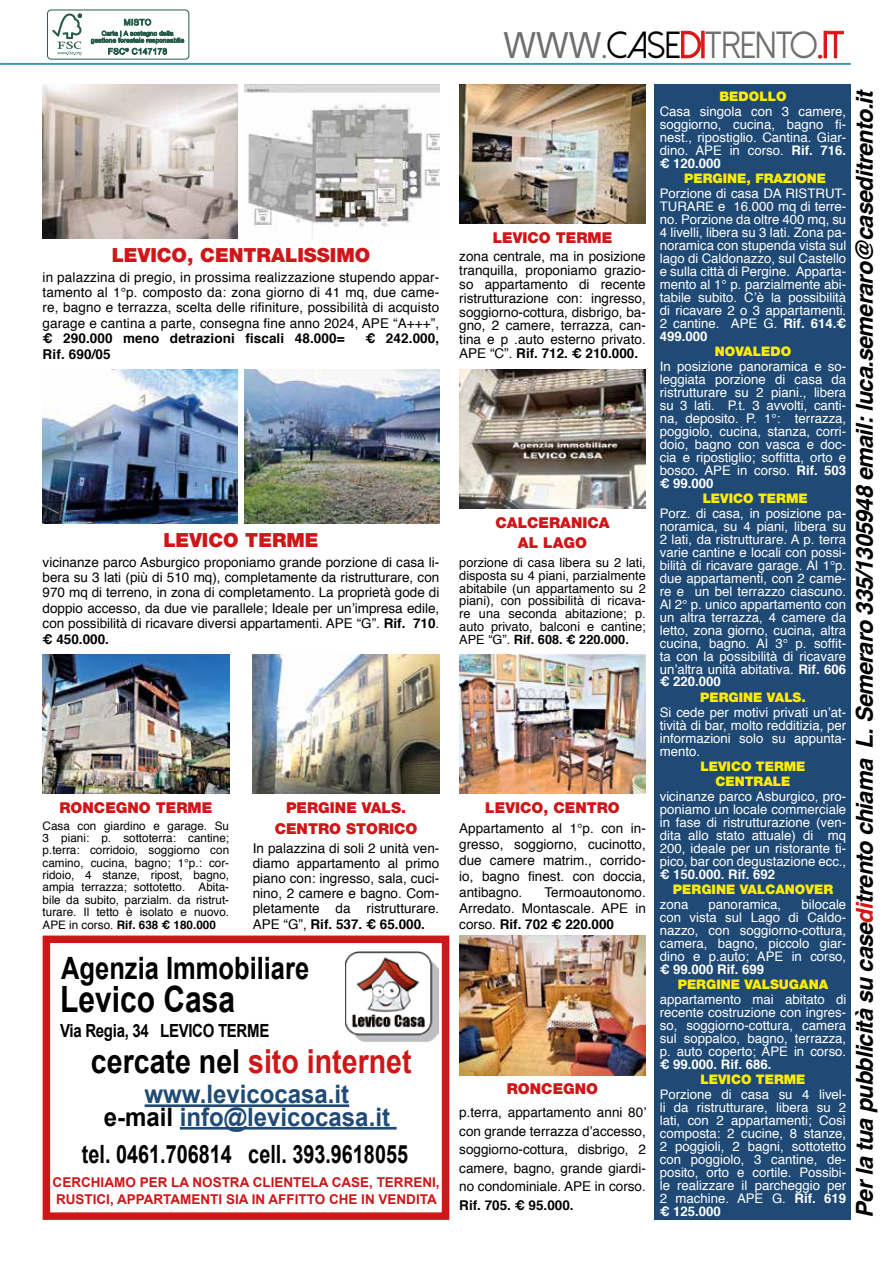
<style>
.page{position:relative;width:893px;height:1263px;background:#fff}
.page>*{position:absolute;margin:0;border:0;box-sizing:border-box;transform-origin:0 0}
.t1{font:37.65px "Dolce Vita";color:#706f6f;scale:.96 1}
.t2{font:700 36.15px "Arial";color:#000;scale:.83 1}
.t3{font:700 33.15px "Arial";color:#cd1719;scale:.86 1}
.t4{font:700 30.75px "Arial";color:#000;scale:.83 1}
.t5{font:700 25.5px/22.5px "Arial";color:#204a76;text-align:center;scale:.94 1}
.t6{font:700 25.2px "Arial";color:#000;scale:.79 1}
.t7{font:italic 700 23.25px "Helvetica";color:#000}
.t8{font:900 19.5px "Helvetica Neue";color:#cd1719}
.t9{font:700 18.15px "Arial";letter-spacing:-.02em;color:#000;scale:.83 1}
.t10{font:900 15px/20.1px "Helvetica Neue";color:#cd1719;text-align:center}
.t11{font:13.5px/15.5px "Helvetica";color:#000;text-align:justify}
.t12{font:700 13.5px/16.2px "Arial";color:#cd1719}
.t13{font:700 13.5px "Helvetica";letter-spacing:.01em;color:#000}
.t14{font:13.2px/12.9px "Helvetica";color:#fff;text-align:justify}
.t15{font:900 13.2px/15.1px "Helvetica Neue";color:#ffed00;text-align:center}
.t16{font:700 13.2px "Helvetica";color:#fff}
.t17{font:12.75px/12.8px "Helvetica";color:#000;text-align:justify}
.t18{font:11.7px/12.3px "Helvetica";color:#000;text-align:justify}
.s1{font-weight:700}
.s2{color:#000}
.s3{font-family:"Arial";font-size:36px}
.s4{font-size:36px}
.s5{color:#d91415}
.s6{font-size:30.15px;color:#d91415}
</style>
<div class="page">
<hr style="left:0;top:63px;width:851px;height:2px;background:#4194bc">
<div style="left:47px;top:10px;width:142px;height:49px;border:1px solid #285c4d;border-radius:4px"></div>
<svg style="left:52px;top:13px;width:30px;height:42px"></svg>
<svg style="left:91px;top:19px;width:93px;height:36px"></svg>
<div style="left:654px;top:84px;width:196px;height:1136px;background:#204a76"></div>
<img style="left:43px;top:369px;width:195px;height:155px">
<img style="left:244px;top:369px;width:195px;height:155px">
<img style="left:43px;top:84px;width:195px;height:155px">
<img style="left:244px;top:84px;width:195px;height:155px">
<div style="left:43px;top:935px;width:406px;height:285px;border:8px solid #cd1719"></div>
<img style="left:345px;top:951px;width:94px;height:90px">
<hr style="left:145px;top:1104px;width:204px;height:3px;background:#204a76">
<hr style="left:180px;top:1127px;width:217px;height:2px;background:#204a76">
<img style="left:459px;top:369px;width:187px;height:140px">
<img style="left:43px;top:654px;width:186px;height:140px">
<img style="left:459px;top:654px;width:187px;height:140px">
<img style="left:253px;top:654px;width:186px;height:140px">
<img style="left:459px;top:84px;width:187px;height:139px">
<img style="left:459px;top:935px;width:187px;height:140px">
<h3 class="t8" style="left:112px;top:243px;width:260px">LEVICO, CENTRALISSIMO</h3>
<p class="t11" style="left:43px;top:269px;width:398px">in palazzina di pregio, in prossima realizzazione stupendo appar&shy;tamento al 1°p. composto da: zona giorno di 41 mq, due came&shy;re, bagno e terrazza, scelta delle rifiniture, possibilità di acquisto garage e cantina a parte, consegna fine anno 2024, APE “A+++”,</p>
<p class="t13" style="left:43px;top:328px;width:304px">€ 290.000 meno detrazioni fiscali 48.000=</p>
<p class="t13" style="left:365px;top:328px;width:75px">€ 242.000,</p>
<p class="t13" style="left:43px;top:343px;width:70px">Rif. 690/05</p>
<h3 class="t8" style="left:163px;top:528px;width:157px">LEVICO TERME</h3>
<p class="t11" style="left:43px;top:554px;width:398px">vicinanze parco Asburgico proponiamo grande porzione di casa li&shy;bera su 3 lati (più di 510 mq), completamente da ristrutturare, con 970 mq di terreno, in zona di completamento. La proprietà gode di doppio accesso, da due vie parallele; Ideale per un’impresa edile, con possibilità di ricavare diversi appartamenti. APE “G”. <span class="s1">Rif. 710</span>. <span class="s1">€ 450.000.</span></p>
<p class="t10" style="left:60px;top:797px;width:154px">RONCEGNO TERME</p>
<p class="t18" style="left:43px;top:820px;width:188px">Casa con giardino e garage. Su 3 piani: p. sottoterra: cantine; p.terra: corridoio, soggiorno con camino, cucina, bagno; 1°p.: cor&shy;ridoio, 4 stanze, ripost, bagno, ampia terrazza; sottotetto. Abita&shy;bile da subito, parzialm. da ristrut&shy;turare. Il tetto è isolato e nuovo.<br>APE in corso. <span class="s1">Rif. 638 € 180.000</span></p>
<p class="t10" style="left:275px;top:797px;width:144px;line-height:20.9px">PERGINE VALS.<br>CENTRO STORICO</p>
<p class="t11" style="left:253px;top:841px;width:188px">In palazzina di soli 2 unità ven&shy;diamo appartamento al primo piano con: ingresso, sala, cuci&shy;nino, 2 camere e bagno. Com&shy;pletamente da ristrutturare.<br>APE “G”, <span class="s1">Rif. 537. € 65.000.</span></p>
<h3 class="t4" style="left:61px;top:948px;width:300px">Agenzia Immobiliare</h3>
<h2 class="t2" style="left:60px;top:975px;width:212px">Levico Casa</h2>
<h3 class="t9" style="left:60px;top:1019px;width:254px">Via Regia, 34 LEVICO TERME</h3>
<h3 class="t3" style="left:91px;top:1039px;width:374px"><span class="s2">cercate nel</span> sito internet</h3>
<h3 class="t5" style="left:104px;top:1083px;width:306px">www.levicocasa.it<br><span class="s2">e-mail</span> info@levicocasa.it</h3>
<h3 class="t6" style="left:82px;top:1137px;width:414px">tel. 0461.706814 cell. 393.9618055</h3>
<p class="t12" style="left:53px;top:1175px;width:389px">CERCHIAMO PER LA NOSTRA CLIENTELA CASE, TERRENI,<br>RUSTICI, APPARTAMENTI SIA IN AFFITTO CHE IN VENDITA</p>
<h1 class="t1" style="left:503px;top:26px;width:356px"><span class="s3">WWW</span><span class="s4">.</span><span class="s2">CASE</span><span class="s5">DI</span>TRENTO<span class="s6">.</span><span class="s5">IT</span></h1>
<p class="t15" style="left:719px;top:89px;width:68px">BEDOLLO</p>
<p class="t14" style="left:660px;top:105px;width:188px">Casa singola con 3 camere, soggiorno, cucina, bagno fi&shy;nest., ripostiglio. Cantina. Giar&shy;dino. APE in corso. <span class="s1">Rif. 716. € 120.000</span></p>
<p class="t15" style="left:684px;top:171px;width:144px">PERGINE, FRAZIONE</p>
<p class="t14" style="left:660px;top:187px;width:188px">Porzione di casa DA RISTRUT-TURARE e 16.000 mq di terre&shy;no. Porzione da oltre 400 mq, su 4 livelli, libera su 3 lati. Zona pa&shy;noramica con stupenda vista sul lago di Caldonazzo, sul Castello e sulla città di Pergine. Apparta&shy;mento al 1° p. parzialmente abi&shy;tabile subito. C’è la possibilità di ricavare 2 o 3 appartamenti.<br>2 cantine. APE G. <span class="s1">Rif. 614.€ 499.000</span></p>
<p class="t15" style="left:715px;top:344px;width:78px">NOVALEDO</p>
<p class="t14" style="left:660px;top:360px;width:188px">In posizione panoramica e so&shy;leggiata porzione di casa da ristrutturare su 2 piani., libera su 3 lati. P.t. 3 avvolti, canti&shy;na, deposito. P. 1°: terrazza, poggiolo, cucina, stanza, corri&shy;doio, bagno con vasca e doc&shy;cia e ripostiglio; soffitta, orto e bosco. APE in corso. <span class="s1">Rif. 503 € 99.000</span></p>
<p class="t15" style="left:703px;top:490px;width:107px">LEVICO TERME</p>
<p class="t14" style="left:660px;top:507px;width:188px">Porz. di casa, in posizione pa&shy;noramica, su 4 piani, libera su 2 lati, da ristrutturare. A p. terra varie cantine e locali con possi&shy;bilità di ricavare garage. Al 1°p. due appartamenti, con 2 came&shy;re e un bel terrazzo ciascuno.<br>Al 2° p. unico appartamento con un altra terrazza, 4 camere da letto, zona giorno, cucina, altra cucina, bagno. Al 3° p. soffit&shy;ta con la possibilità di ricavare un’altra unità abitativa. <span class="s1">Rif. 606 € 220.000</span></p>
<p class="t15" style="left:700px;top:689px;width:107px">PERGINE VALS.</p>
<p class="t14" style="left:660px;top:706px;width:188px">Si cede per motivi privati un’at&shy;tività di bar, molto redditizia, per informazioni solo su appunta&shy;mento.</p>
<p class="t15" style="left:700px;top:758px;width:107px">LEVICO TERME<br>CENTRALE</p>
<p class="t14" style="left:660px;top:790px;width:188px">vicinanze parco Asburgico, pro&shy;poniamo un locale commerciale in fase di ristrutturazione (ven&shy;dita allo stato attuale) di mq 200, ideale per un ristorante ti&shy;pico, bar con degustazione ecc.,</p>
<p class="t16" style="left:660px;top:863px;width:117px">€ 150.000. Rif. 692</p>
<p class="t15" style="left:673px;top:881px;width:162px">PERGINE VALCANOVER</p>
<p class="t14" style="left:660px;top:898px;width:30px">zona</p>
<p class="t14" style="left:709px;top:898px;width:74px">panoramica,</p>
<p class="t10" style="left:493px;top:228px;width:121px">LEVICO TERME</p>
<p class="t11" style="left:459px;top:250px;width:188px;line-height:13.8px">zona centrale, ma in posizione tranquilla, proponiamo grazio&shy;so appartamento di recente ristrutturazione con: ingresso, soggiorno-cottura, disbrigo, ba&shy;gno, 2 camere, terrazza, can&shy;tina e p .auto esterno privato.<br>APE “C”. <span class="s1">Rif. 712. € 210.000.</span></p>
<p class="t10" style="left:495px;top:513px;width:116px">CALCERANICA<br>AL LAGO</p>
<p class="t17" style="left:459px;top:556px;width:188px">porzione di casa libera su 2 lati, disposta su 4 piani, parzialmente abitabile (un appartamento su 2 piani), con possibilità di ricava&shy;re una seconda abitazione; p. auto privato, balconi e cantine; APE “G”. <span class="s1">Rif. 608. € 220.000.</span></p>
<p class="t10" style="left:485px;top:797px;width:136px">LEVICO, CENTRO</p>
<p class="t11" style="left:459px;top:821px;width:188px;line-height:15.9px">Appartamento al 1°p. con in&shy;gresso, soggiorno, cucinotto, due camere matrim., corrido&shy;io, bagno finest. con doccia, antibagno.</p>
<p class="t11" style="left:459px;top:884px;width:188px;line-height:15.9px;text-indent:85px">Termoautonomo.<br>Arredato. Montascale. APE in corso. <span class="s1">Rif. 702 € 220.000</span></p>
<p class="t14" style="left:660px;top:898px;width:188px;text-indent:142px">bilocale con vista sul Lago di Caldo&shy;nazzo, con soggiorno-cottura, camera, bagno, piccolo giar&shy;dino e p.auto; APE in corso,</p>
<p class="t16" style="left:660px;top:958px;width:106px">€ 99.000 Rif. 699</p>
<p class="t15" style="left:678px;top:976px;width:152px">PERGINE VALSUGANA</p>
<p class="t14" style="left:660px;top:993px;width:188px">appartamento mai abitato di recente costruzione con ingres&shy;so, soggiorno-cottura, camera sul soppalco, bagno, terrazza, p. auto coperto; APE in corso.</p>
<p class="t16" style="left:660px;top:1053px;width:113px">€ 99.000. Rif. 686.</p>
<p class="t15" style="left:700px;top:1071px;width:107px">LEVICO TERME</p>
<p class="t14" style="left:660px;top:1088px;width:188px">Porzione di casa su 4 livel&shy;li da ristrutturare, libera su 2 lati, con 2 appartamenti; Così composta: 2 cucine, 8 stanze, 2 poggioli, 2 bagni, sottotetto con poggiolo, 3 cantine, de&shy;posito, orto e cortile. Possibi&shy;le realizzare il parcheggio per 2 machine. APE G. <span class="s1">Rif. 619 € 125.000</span></p>
<p class="t10" style="left:507px;top:1079px;width:93px">RONCEGNO</p>
<p class="t11" style="left:459px;top:1103px;width:189px;line-height:18.6px">p.terra, appartamento anni 80’ con grande terrazza d’accesso, soggiorno-cottura, disbrigo, 2 camere, bagno, grande giardi&shy;no condominiale. APE in corso.</p>
<p class="t13" style="left:459px;top:1194px;width:116px">Rif. 705. € 95.000.</p>
<h3 class="t7" style="left:845px;top:1217px;width:1130px;rotate:-90deg">Per la tua pubblicità su case<span class="s5">di</span>trento chiama L. Semeraro 335/1305948 email: luca.semeraro@caseditrento.it</h3>
</div>
